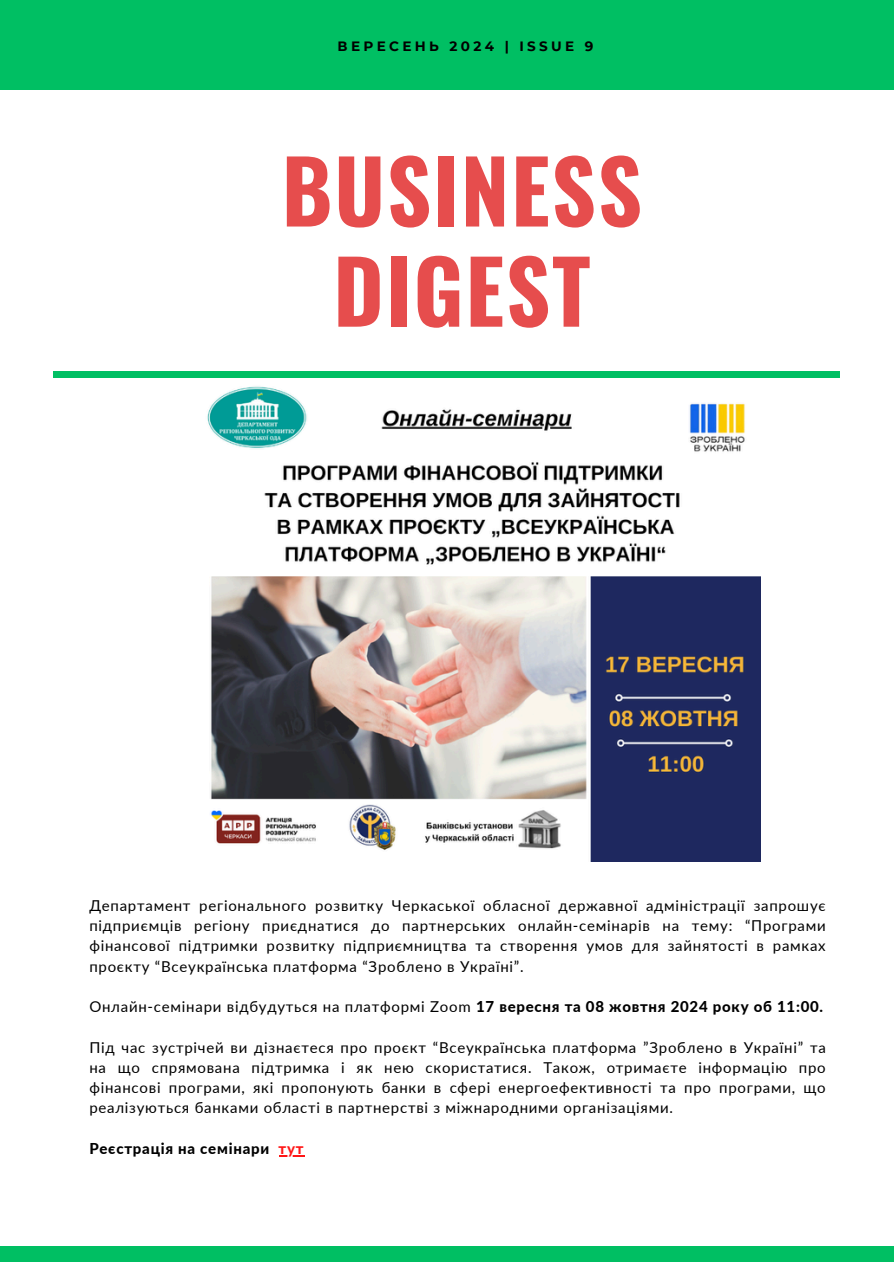
<style>
.page{position:relative;width:894px;height:1264px;background:#fff}
.page>*{position:absolute;margin:0;border:0;box-sizing:border-box;transform-origin:0 0}
.t1{font:700 86.4px/100.2px "Oswald";letter-spacing:.02em;color:#e64d4d;text-align:center}
.t2{font:15px/20.2px "Lato";letter-spacing:.05em;color:#000;text-align:justify}
.t3{font:800 15px "Lato";letter-spacing:.05em;color:#000}
.t4{font:800 15px "Lato";color:#ff1616}
.t5{font:700 13.5px "Montserrat";letter-spacing:.25em;color:#000}
.s1{font-weight:800}
</style>
<div class="page">
<div style="left:53px;top:371px;width:786px;height:7px;background:#00bf63"></div>
<div style="left:0;top:0;width:893px;height:90px;background:#00bf63"></div>
<div style="left:0;top:1245px;width:893px;height:16px;background:#00bf63"></div>
<img style="left:207px;top:386px;width:553px;height:475px">
<hr style="left:278px;top:1154px;width:26px;height:2px;background:#ff1616">
<h2 class="t5" style="left:337px;top:38px;width:257px">ВЕРЕСЕНЬ 2024 | ISSUE 9</h2>
<p class="t1" style="left:281px;top:137px;width:362px">BUSINESS<br>DIGEST</p>
<h1 class="t2" style="left:89px;top:894px;width:737px">Департамент регіонального розвитку Черкаської обласної державної адміністрації запрошує підприємців регіону приєднатися до партнерських онлайн-семінарів на тему: “Програми фінансової підтримки розвитку підприємництва та створення умов для зайнятості в рамках проєкту “Всеукраїнська платформа “Зроблено в Україні”.</h1>
<p class="t2" style="left:89px;top:996px;width:735px">Онлайн-семінари відбудуться на платформі Zoom <span class="s1">17 вересня та 08 жовтня 2024 року об 11:00.</span></p>
<p class="t2" style="left:89px;top:1036px;width:737px">Під час зустрічей ви дізнаєтеся про проєкт “Всеукраїнська платформа ”Зроблено в Україні” та на що спрямована підтримка і як нею скористатися. Також, отримаєте інформацію про фінансові програми, які пропонують банки в сфері енергоефективності та про програми, що реалізуються банками області в партнерстві з міжнародними організаціями.</p>
<h4 class="t3" style="left:89px;top:1138px;width:181px">Реєстрація на семінари</h4>
<h4 class="t4" style="left:278px;top:1138px;width:26px">тут</h4>
</div>
